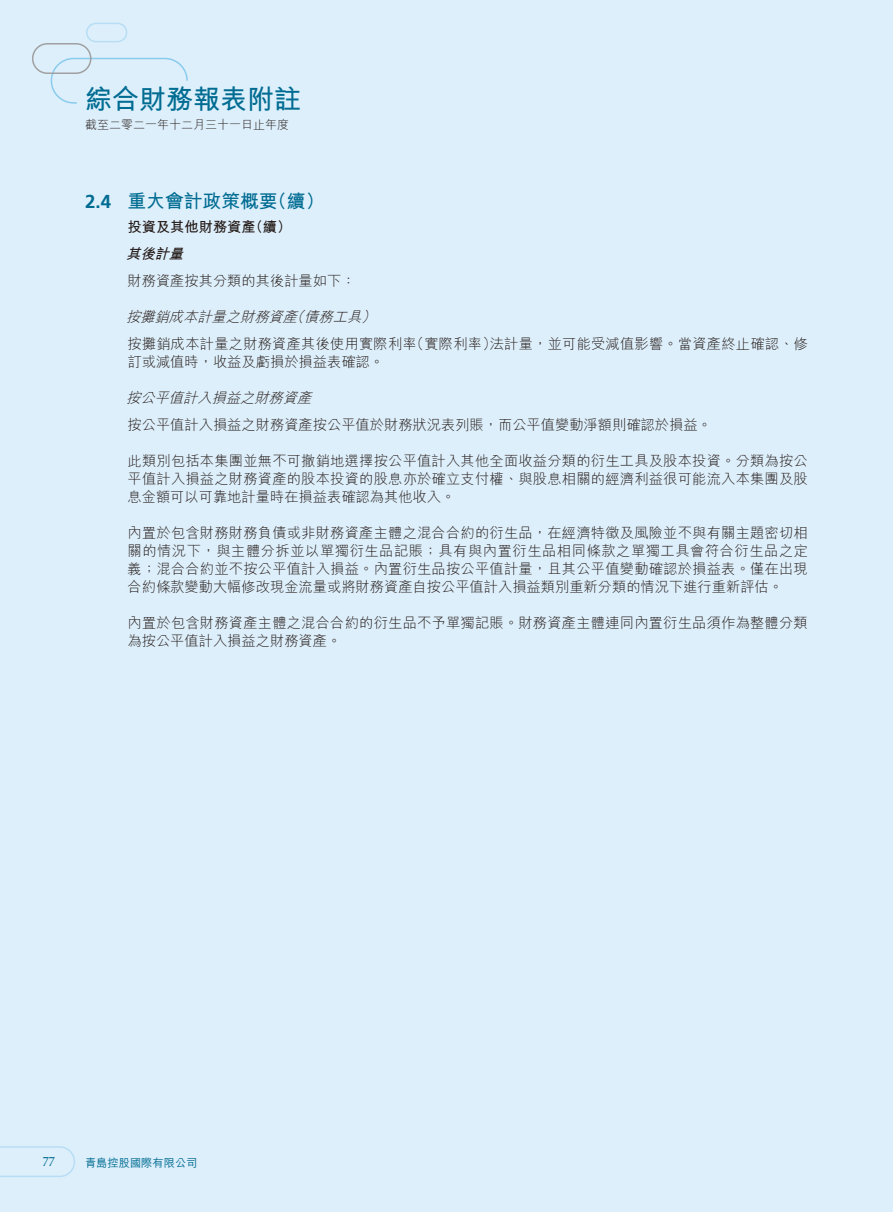
<style>
.page{position:relative;width:893px;height:1212px;background:#ddeffb}
.page>*{position:absolute;margin:0;border:0;box-sizing:border-box;transform-origin:0 0}
.t1{font:700 27px "M Hei HK";color:#006c92}
.t2{font:700 18.75px "M Hei HK";color:#006c92}
.t3{font:700 18.75px "Frutiger LT Std";color:#006c92}
.t4{font:300 14.25px/18px "M Hei HK";color:#231916}
.t5{font:italic 300 14.25px "M Hei HK";color:#231916}
.t6{font:700 14.25px "M Hei HK";color:#231916}
.t7{font:italic 700 14.25px "M Hei HK";color:#231916}
.t8{font:500 13.5px "Optima LT Std";color:#006c92;scale:.9 1}
.t9{font:300 12px "M Hei HK";color:#231916}
.t10{font:500 11.25px "M Hei HK";color:#006c92}
</style>
<div class="page">
<svg style="left:50px;top:57px;width:138px;height:47px"></svg>
<div style="left:32px;top:43px;width:59px;height:31px;border:2px solid #a0a0a1;border-radius:15px"></div>
<div style="left:86px;top:23px;width:41px;height:19px;border:2px solid #b7def5;border-radius:9px"></div>
<svg style="left:0;top:1146px;width:75px;height:31px"></svg>
<h1 class="t1" style="left:85px;top:80px;width:217px">綜合財務報表附註</h1>
<p class="t9" style="left:85px;top:118px;width:205px">截至二零二一年十二月三十一日止年度</p>
<h2 class="t3" style="left:85px;top:191px;width:28px">2.4</h2>
<h2 class="t2" style="left:128px;top:188px;width:152px">重大會計政策概要</h2>
<h2 class="t2" style="left:268px;top:188px;width:58px">（續(</h2>
<p class="t6" style="left:128px;top:217px;width:130px">投資及其他財務資產</p>
<p class="t7" style="left:126px;top:244px;width:63px">其後計量</p>
<p class="t4" style="left:128px;top:272px;width:229px">財務資產按其分類的其後計量如下：</p>
<p class="t6" style="left:249px;top:217px;width:44px">（續(</p>
<p class="t5" style="left:290px;top:310px;width:20px">（</p>
<p class="t5" style="left:361px;top:310px;width:20px">(</p>
<p class="t5" style="left:126px;top:310px;width:240px">按攤銷成本計量之財務資產債務工具</p>
<p class="t4" style="left:410px;top:335px;width:88px">（實際利率）</p>
<p class="t4" style="left:128px;top:335px;width:291px">按攤銷成本計量之財務資產其後使用實際利率訂或減值時，收益及虧損於損益表確認。</p>
<p class="t5" style="left:126px;top:390px;width:191px">按公平值計入損益之財務資產</p>
<p class="t4" style="left:128px;top:415px;width:586px">按公平值計入損益之財務資產按公平值於財務狀況表列賬，而公平值變動淨額則確認於損益。</p>
<p class="t4" style="left:128px;top:451px;width:682px;text-align:justify">此類別包括本集團並無不可撤銷地選擇按公平值計入其他全面收益分類的衍生工具及股本投資。分類為按公平值計入損益之財務資產的股本投資的股息亦於確立支付權、與股息相關的經濟利益很可能流入本集團及股息金額可以可靠地計量時在損益表確認為其他收入。</p>
<p class="t4" style="left:128px;top:523px;width:682px;text-align:justify">內置於包含財務財務負債或非財務資產主體之混合合約的衍生品，在經濟特徵及風險並不與有關主題密切相關的情況下，與主體分拆並以單獨衍生品記賬；具有與內置衍生品相同條款之單獨工具會符合衍生品之定義；混合合約並不按公平值計入損益。內置衍生品按公平值計量，且其公平值變動確認於損益表。僅在出現合約條款變動大幅修改現金流量或將財務資產自按公平值計入損益類別重新分類的情況下進行重新評估。</p>
<p class="t4" style="left:128px;top:613px;width:682px">內置於包含財務資產主體之混合合約的衍生品不予單獨記賬。財務資產主體連同內置衍生品須作為整體分類為按公平值計入損益之財務資產。</p>
<p class="t4" style="left:490px;top:335px;width:320px">法計量，並可能受減值影響。當資產終止確認、修</p>
<p class="t8" style="left:43px;top:1154px;width:15px">77</p>
<p class="t10" style="left:85px;top:1154px;width:114px">青島控股國際有限公司</p>
</div>
